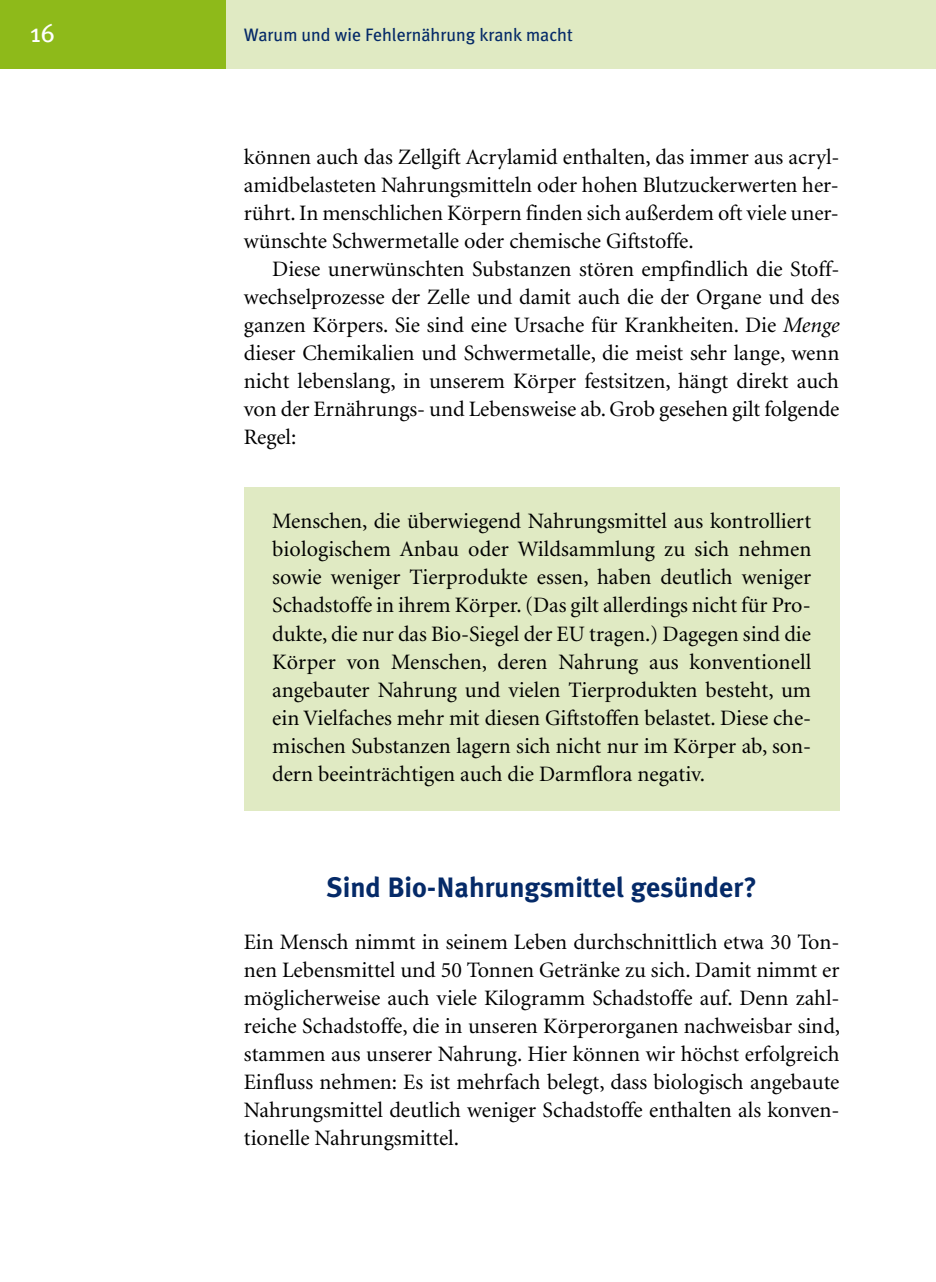
<style>
.page{position:relative;width:936px;height:1282px;background:#fff}
.page>*{position:absolute;margin:0;border:0;box-sizing:border-box;transform-origin:0 0}
.t1{font:700 28px "Meta Plus";color:#052a68}
.t2{font:26px "Meta Plus";color:#fff}
.t3{font:22px/28px "Minion";color:#000;text-align:justify}
.t4{font:18px "Meta Plus";color:#052a68}
.s1{font-style:italic}
</style>
<div class="page">
<div style="left:244px;top:487px;width:595px;height:324px;background:#e0eac3"></div>
<div style="left:0;top:0;width:227px;height:68px;background:#8eba1a"></div>
<div style="left:227px;top:0;width:708px;height:68px;background:#e0eac3"></div>
<p class="t2" style="left:30px;top:17px;width:26px">16</p>
<p class="t4" style="left:244px;top:24px;width:330px">Warum und wie Fehlernährung krank macht</p>
<p class="t3" style="left:244px;top:145px;width:597px">können auch das Zellgift Acrylamid enthalten, das immer aus acryl - amidbelasteten Nahrungsmitteln oder hohen Blutzuckerwerten her&shy;rührt. In menschlichen Körpern finden sich außerdem oft viele uner&shy;wünschte Schwermetalle oder chemische Giftstoffe.</p>
<p class="t3" style="left:244px;top:257px;width:597px;text-indent:28px">Diese unerwünschten Substanzen stören empfindlich die Stoff&shy;wechselprozesse der Zelle und damit auch die der Organe und des ganzen Körpers. Sie sind eine Ursache für Krankheiten. Die <span class="s1">Menge </span>dieser Chemikalien und Schwermetalle, die meist sehr lange, wenn nicht lebenslang, in unserem Körper festsitzen, hängt direkt auch von der Ernährungs- und Lebensweise ab. Grob gesehen gilt folgende Regel:</p>
<p class="t3" style="left:272px;top:509px;width:540px">Menschen, die überwiegend Nahrungsmittel aus kontrolliert biologischem Anbau oder Wildsammlung zu sich nehmen sowie weniger Tierprodukte essen, haben deutlich weniger Schadstoffe in ihrem Körper. (Das gilt allerdings nicht für Pro&shy;dukte, die nur das Bio-Siegel der EU tragen.) Dagegen sind die Körper von Menschen, deren Nahrung aus konventionell angebauter Nahrung und vielen Tierprodukten besteht, um ein Vielfaches mehr mit diesen Giftstoffen belastet. Diese che&shy;mischen Substanzen lagern sich nicht nur im Körper ab, son&shy;dern beeinträchtigen auch die Darmflora negativ.</p>
<p class="t1" style="left:326px;top:870px;width:432px">Sind Bio-Nahrungsmittel gesünder?</p>
<p class="t3" style="left:244px;top:929px;width:597px">Ein Mensch nimmt in seinem Leben durchschnittlich etwa 30 Ton&shy;nen Lebensmittel und 50 Tonnen Getränke zu sich. Damit nimmt er möglicherweise auch viele Kilogramm Schadstoffe auf. Denn zahl&shy;reiche Schadstoffe, die in unseren Körperorganen nachweisbar sind, stammen aus unserer Nahrung. Hier können wir höchst erfolgreich Einfluss nehmen: Es ist mehrfach belegt, dass biologisch angebaute Nahrungsmittel deutlich weniger Schadstoffe enthalten als konven&shy;tionelle Nahrungsmittel.</p>
</div>
